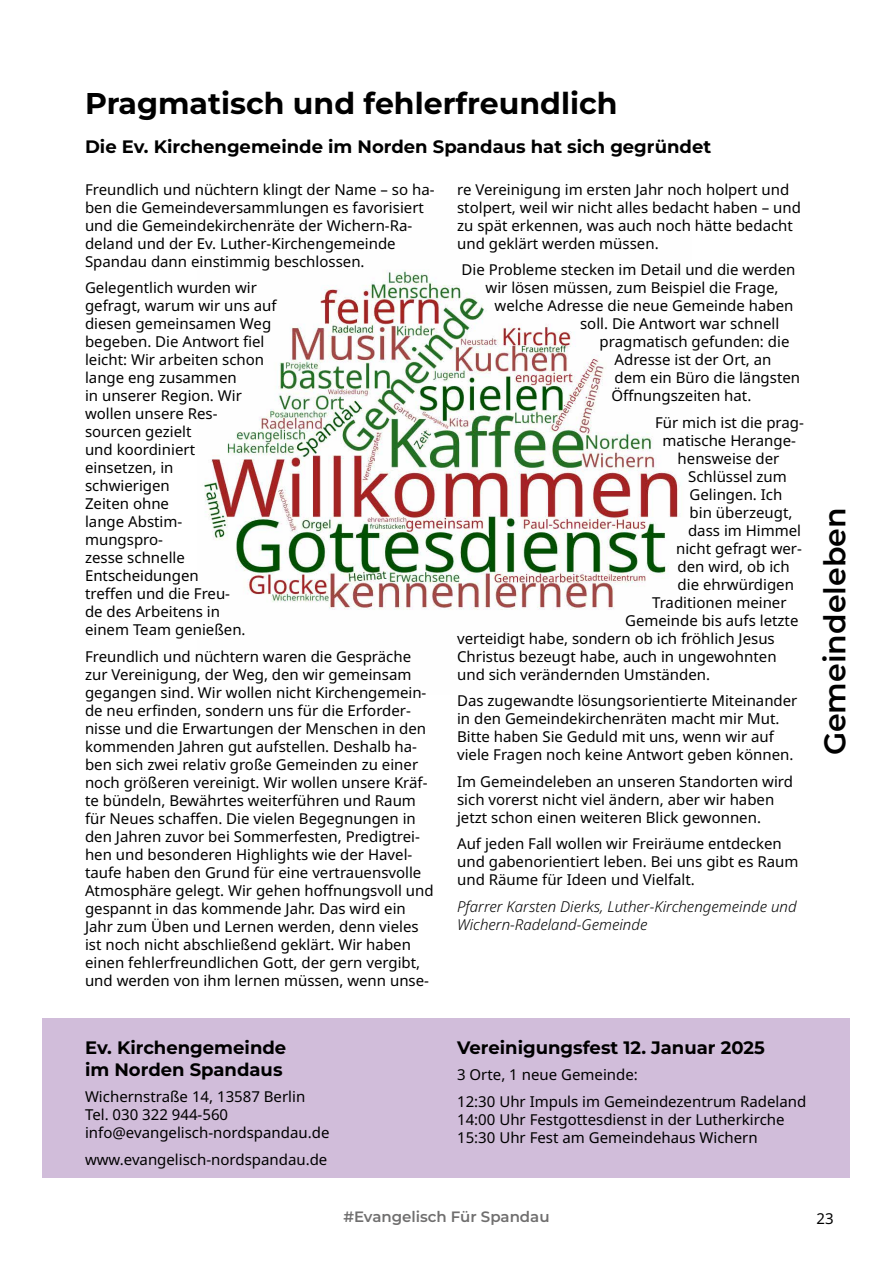
<style>
.page{position:relative;width:893px;height:1263px;background:#fff}
.page>*{position:absolute;margin:0;border:0;box-sizing:border-box;transform-origin:0 0}
.t1{font:700 30px "Montserrat";color:#000}
.t2{font:600 30px "Montserrat";color:#000}
.t3{font:700 18px/21.6px "Montserrat";color:#000}
.t4{font:15px/18px "Noto Sans";color:#000}
.t5{font:italic 300 15px/18px "Noto Sans";color:#000}
.t6{font:600 15px "Montserrat";color:#706f6f}
</style>
<div class="page">
<img style="left:204px;top:270px;width:475px;height:340px">
<div style="left:43px;top:1018px;width:807px;height:160px;background:#d1bdda"></div>
<h1 class="t1" style="left:85px;top:82px;width:534px">Pragmatisch und fehlerfreundlich</h1>
<p class="t3" style="left:85px;top:137px;width:628px">Die Ev. Kirchengemeinde im Norden Spandaus hat sich gegründet</p>
<p class="t4" style="left:85px;top:180px;width:351px">Freundlich und nüchtern klingt der Name – so ha&shy;ben die Gemeindeversammlungen es favorisiert und die Gemeindekirchenräte der Wichern-Ra&shy;deland und der Ev. Luther-Kirchengemeinde Spandau dann einstimmig beschlossen.</p>
<p class="t4" style="left:85px;top:279px;width:193px">Gelegentlich wurden wir gefragt, warum wir uns auf diesen gemeinsamen Weg begeben. Die Antwort fiel leicht: Wir arbeiten schon lange eng zusammen<br>in unserer Region. Wir wollen unsere Res&shy;sourcen gezielt<br>und koordiniert<br>einsetzen, in<br>schwierigen<br>Zeiten ohne<br>lange Abstim-<br>mungspro-<br>zesse schnelle<br>Entscheidungen<br>treffen und die Freu-<br>de des Arbeitens in<br>einem Team genießen.</p>
<p class="t4" style="left:85px;top:647px;width:350px">Freundlich und nüchtern waren die Gespräche zur Vereinigung, der Weg, den wir gemeinsam gegangen sind. Wir wollen nicht Kirchengemein&shy;de neu erfinden, sondern uns für die Erforder&shy;nisse und die Erwartungen der Menschen in den kommenden Jahren gut aufstellen. Deshalb ha&shy;ben sich zwei relativ große Gemeinden zu einer noch größeren vereinigt. Wir wollen unsere Kräf&shy;te bündeln, Bewährtes weiterführen und Raum für Neues schaffen. Die vielen Begegnungen in den Jahren zuvor bei Sommerfesten, Predigtrei&shy;hen und besonderen Highlights wie der Havel&shy;taufe haben den Grund für eine vertrauensvolle Atmosphäre gelegt. Wir gehen hoffnungsvoll und gespannt in das kommende Jahr. Das wird ein Jahr zum Üben und Lernen werden, denn vieles ist noch nicht abschließend geklärt. Wir haben einen fehlerfreundlichen Gott, der gern vergibt, und werden von ihm lernen müssen, wenn unse-</p>
<p class="t4" style="left:457px;top:180px;width:345px">re Vereinigung im ersten Jahr noch holpert und stolpert, weil wir nicht alles bedacht haben – und zu spät erkennen, was auch noch hätte bedacht und geklärt werden müssen.</p>
<p class="t4" style="left:462px;top:261px;width:335px">Die Probleme stecken im Detail und die werden</p>
<p class="t4" style="left:486px;top:279px;width:294px">wir lösen müssen, zum Beispiel die Frage,</p>
<p class="t4" style="left:495px;top:297px;width:300px">welche Adresse die neue Gemeinde haben</p>
<p class="t4" style="left:580px;top:315px;width:201px">soll. Die Antwort war schnell</p>
<p class="t4" style="left:600px;top:333px;width:191px">pragmatisch gefunden: die</p>
<p class="t4" style="left:615px;top:351px;width:158px">Adresse ist der Ort, an</p>
<p class="t4" style="left:615px;top:369px;width:187px">dem ein Büro die längsten</p>
<p class="t4" style="left:612px;top:387px;width:141px">Öffnungszeiten hat.</p>
<p class="t4" style="left:655px;top:413px;width:150px">Für mich ist die prag-</p>
<p class="t4" style="left:663px;top:431px;width:135px">matische Herange-</p>
<p class="t4" style="left:678px;top:449px;width:103px">hensweise der</p>
<p class="t4" style="left:688px;top:467px;width:100px">Schlüssel zum</p>
<p class="t4" style="left:690px;top:485px;width:94px">Gelingen. Ich</p>
<p class="t4" style="left:690px;top:503px;width:104px">bin überzeugt,</p>
<p class="t4" style="left:688px;top:521px;width:115px">dass im Himmel</p>
<p class="t4" style="left:676px;top:539px;width:127px">nicht gefragt wer-</p>
<p class="t4" style="left:678px;top:557px;width:114px">den wird, ob ich</p>
<p class="t4" style="left:678px;top:575px;width:118px">die ehrwürdigen</p>
<p class="t4" style="left:652px;top:593px;width:136px">Traditionen meiner</p>
<p class="t4" style="left:625px;top:611px;width:175px">Gemeinde bis aufs letzte</p>
<p class="t4" style="left:457px;top:629px;width:319px">verteidigt habe, sondern ob ich fröhlich Jesus</p>
<p class="t4" style="left:457px;top:647px;width:321px">Christus bezeugt habe, auch in ungewohnten</p>
<p class="t4" style="left:457px;top:665px;width:255px">und sich verändernden Umständen.</p>
<p class="t4" style="left:457px;top:692px;width:342px">Das zugewandte lösungsorientierte Miteinander in den Gemeindekirchenräten macht mir Mut.<br>Bitte haben Sie Geduld mit uns, wenn wir auf viele Fragen noch keine Antwort geben können.</p>
<p class="t4" style="left:457px;top:772px;width:337px">Im Gemeindeleben an unseren Standorten wird sich vorerst nicht viel ändern, aber wir haben jetzt schon einen weiteren Blick gewonnen.</p>
<p class="t4" style="left:457px;top:835px;width:343px">Auf jeden Fall wollen wir Freiräume entdecken und gabenorientiert leben. Bei uns gibt es Raum und Räume für Ideen und Vielfalt.</p>
<p class="t5" style="left:457px;top:898px;width:341px">Pfarrer Karsten Dierks, Luther-Kirchengemeinde und<br>Wichern-Radeland-Gemeinde</p>
<h1 class="t2" style="left:815px;top:755px;width:249px;rotate:-90deg">Gemeindeleben</h1>
<p class="t3" style="left:85px;top:1038px;width:203px">Ev. Kirchengemeinde im Norden Spandaus</p>
<p class="t4" style="left:85px;top:1088px;width:246px">Wichernstraße 14, 13587 Berlin<br>Tel. 030 322 944-560 info@evangelisch-nordspandau.de</p>
<p class="t4" style="left:85px;top:1150px;width:244px">www.evangelisch-nordspandau.de</p>
<p class="t3" style="left:457px;top:1038px;width:309px">Vereinigungsfest 12. Januar 2025</p>
<p class="t4" style="left:457px;top:1062px;width:351px;line-height:26.5px">3 Orte, 1 neue Gemeinde:<br>12:30 Uhr Impuls im Gemeindezentrum Radeland</p>
<p class="t4" style="left:457px;top:1111px;width:329px">14:00 Uhr Festgottesdienst in der Lutherkirche<br>15:30 Uhr Fest am Gemeindehaus Wichern</p>
<p class="t6" style="left:343px;top:1207px;width:208px">#Evangelisch Für Spandau</p>
<p class="t4" style="left:816px;top:1209px;width:19px">23</p>
</div>
